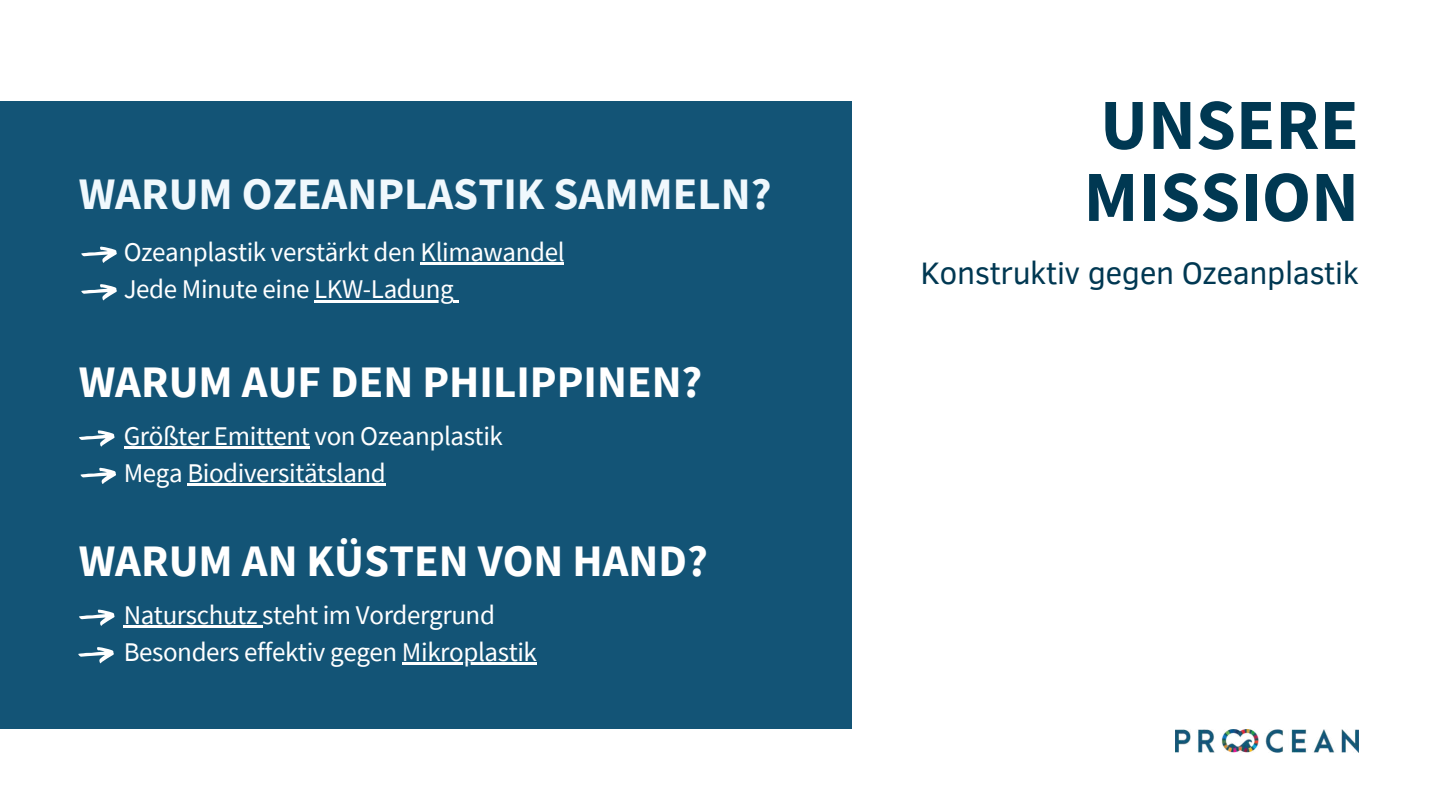
<style>
.page{position:relative;width:1440px;height:810px;background:#fff}
.page>*{position:absolute;margin:0;border:0;box-sizing:border-box;transform-origin:0 0}
.t1{font:700 72px/72px "Source Sans Pro";color:#003852}
.t2{font:700 45px "Source Sans Pro";color:#fff}
.t3{font:700 45px "Source Sans Pro";color:#f0f8fd}
.t4{font:31.9px "Clear Sans";letter-spacing:-.015em;color:#003852}
.t5{font:27px/37.5px "Source Sans Pro";letter-spacing:-.015em;color:#fff}
</style>
<div class="page">
<div style="left:0;top:101px;width:852px;height:628px;background:#135476"></div>
<svg style="left:81px;top:284px;width:36px;height:17px"></svg>
<hr style="left:124px;top:446px;width:186px;height:2px;background:#fff">
<hr style="left:187px;top:484px;width:199px;height:2px;background:#fff">
<hr style="left:124px;top:625px;width:133px;height:2px;background:#fff">
<hr style="left:402px;top:663px;width:135px;height:2px;background:#fff">
<hr style="left:421px;top:262px;width:143px;height:3px;background:#fff">
<hr style="left:314px;top:300px;width:139px;height:2px;background:#fff">
<svg style="left:81px;top:247px;width:36px;height:16px"></svg>
<svg style="left:79px;top:430px;width:36px;height:17px"></svg>
<svg style="left:80px;top:468px;width:36px;height:16px"></svg>
<svg style="left:79px;top:609px;width:36px;height:17px"></svg>
<svg style="left:78px;top:647px;width:36px;height:16px"></svg>
<img style="left:1176px;top:729px;width:183px;height:23px">
<h2 class="t3" style="left:79px;top:164px;width:694px">WARUM OZEANPLASTIK SAMMELN?</h2>
<p class="t5" style="left:124px;top:233px;width:442px">Ozeanplastik verstärkt den Klimawandel<br>Jede Minute eine LKW-Ladung</p>
<h2 class="t2" style="left:79px;top:352px;width:625px">WARUM AUF DEN PHILIPPINEN?</h2>
<p class="t5" style="left:124px;top:417px;width:381px">Größter Emittent von Ozeanplastik<br>Mega Biodiversitätsland</p>
<h2 class="t2" style="left:79px;top:531px;width:631px">WARUM AN KÜSTEN VON HAND?</h2>
<p class="t5" style="left:124px;top:596px;width:415px">Naturschutz steht im Vordergrund<br>Besonders effektiv gegen Mikroplastik</p>
<h1 class="t1" style="left:1084px;top:88px;width:277px">UNSERE<br>MISSION</h1>
<p class="t4" style="left:920px;top:252px;width:440px">Konstruktiv gegen Ozeanplastik</p>
</div>
